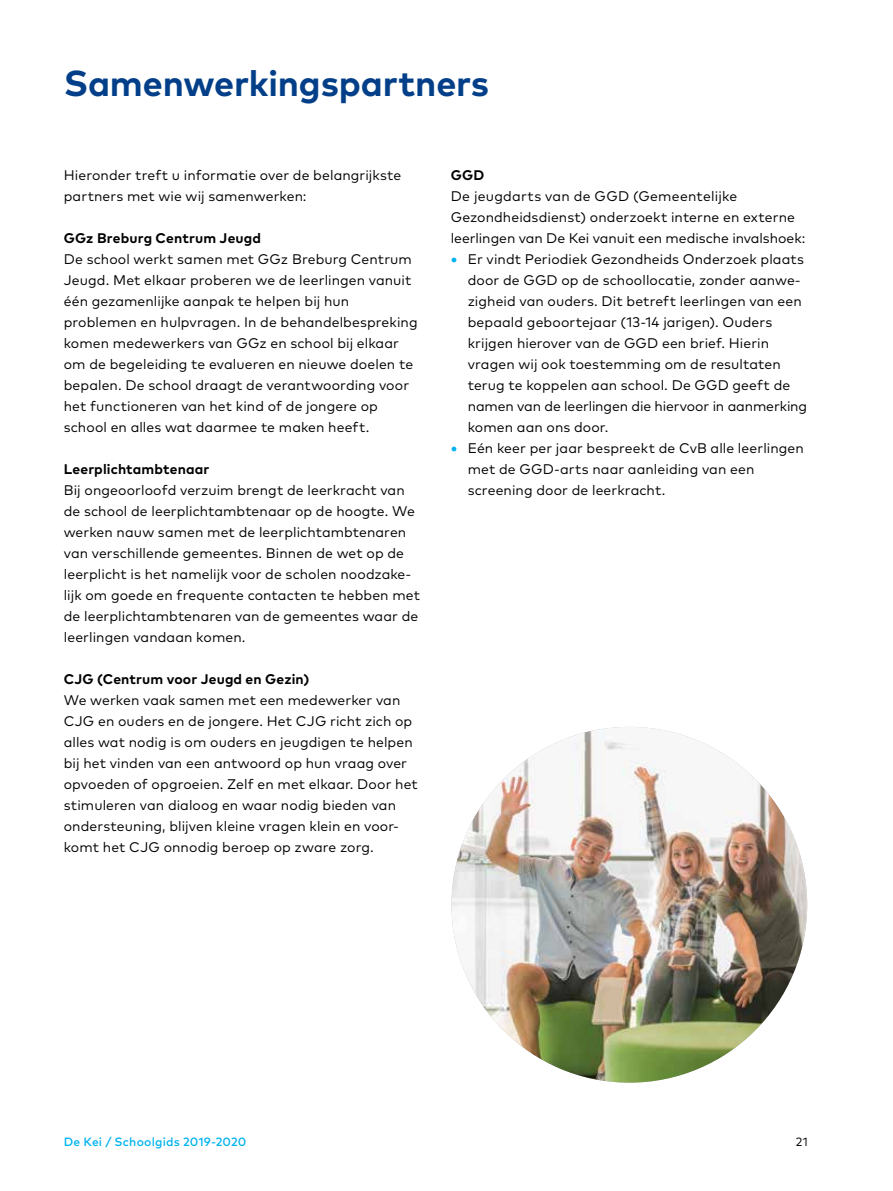
<style>
.page{position:relative;width:893px;height:1191px;background:#fff}
.page>*{position:absolute;margin:0;border:0;box-sizing:border-box;transform-origin:0 0}
.t1{font:700 36px "Mark OT";letter-spacing:-.005em;color:#023f88}
.t2{font:13.95px/21px "Mark OT";letter-spacing:.005em;color:#000}
.t3{font:700 13.95px "Mark OT";letter-spacing:.01em;color:#000}
.t4{font:500 12px "Mark OT";letter-spacing:.015em;color:#00b3f0}
.t5{font:12px "Mark OT";color:#000}
.s1{font-weight:700;font-size:15px;color:#00b3f0}
</style>
<div class="page">
<img style="left:451px;top:727px;width:356px;height:355px;border-radius:178px">
<h1 class="t1" style="left:64px;top:60px;width:427px">Samenwerkingspartners</h1>
<p class="t2" style="left:64px;top:164px;width:339px">Hieronder treft u informatie over de belangrijkste partners met wie wij samenwerken:</p>
<p class="t3" style="left:64px;top:229px;width:199px">GGz Breburg Centrum Jeugd</p>
<p class="t2" style="left:64px;top:248px;width:355px">De school werkt samen met GGz Breburg Centrum Jeugd. Met elkaar proberen we de leerlingen vanuit één gezamenlijke aanpak te helpen bij hun problemen en hulpvragen. In de behandelbespreking komen medewerkers van GGz en school bij elkaar om de begeleiding te evalueren en nieuwe doelen te bepalen. De school draagt de verantwoording voor het functioneren van het kind of de jongere op school en alles wat daarmee te maken heeft.</p>
<p class="t3" style="left:64px;top:460px;width:147px">Leerplichtambtenaar</p>
<p class="t2" style="left:64px;top:479px;width:358px">Bij ongeoorloofd verzuim brengt de leerkracht van de school de leerplichtambtenaar op de hoogte. We werken nauw samen met de leerplichtambtenaren van verschillende gemeentes. Binnen de wet op de leerplicht is het namelijk voor de scholen noodzake&shy;lijk om goede en frequente contacten te hebben met de leerplichtambtenaren van de gemeentes waar de leerlingen vandaan komen.</p>
<p class="t3" style="left:64px;top:670px;width:247px">CJG (Centrum voor Jeugd en Gezin)</p>
<p class="t2" style="left:64px;top:689px;width:356px">We werken vaak samen met een medewerker van CJG en ouders en de jongere. Het CJG richt zich op alles wat nodig is om ouders en jeugdigen te helpen bij het vinden van een antwoord op hun vraag over opvoeden of opgroeien. Zelf en met elkaar. Door het stimuleren van dialoog en waar nodig bieden van ondersteuning, blijven kleine vragen klein en voor&shy;komt het CJG onnodig beroep op zware zorg.</p>
<p class="t3" style="left:451px;top:166px;width:35px">GGD</p>
<p class="t2" style="left:451px;top:185px;width:356px">De jeugdarts van de GGD (Gemeentelijke<br>Gezondheidsdienst) onderzoekt interne en externe leerlingen van De Kei vanuit een medische invalshoek:</p>
<p class="t2" style="left:468px;top:248px;width:341px;text-indent:-17px"><span class="s1">•</span> Er vindt Periodiek Gezondheids Onderzoek plaats door de GGD op de schoollocatie, zonder aanwe&shy;zigheid van ouders. Dit betreft leerlingen van een bepaald geboortejaar (13-14 jarigen). Ouders krijgen hierover van de GGD een brief. Hierin vragen wij ook toestemming om de resultaten terug te koppelen aan school. De GGD geeft de namen van de leerlingen die hiervoor in aanmerking komen aan ons door.</p>
<p class="t2" style="left:468px;top:437px;width:338px;text-indent:-17px"><span class="s1">•</span> Eén keer per jaar bespreekt de CvB alle leerlingen met de GGD-arts naar aanleiding van een screening door de leerkracht.</p>
<p class="t4" style="left:64px;top:1134px;width:184px">De Kei / Schoolgids 2019-2020</p>
<p class="t5" style="left:796px;top:1134px;width:13px">21</p>
</div>
